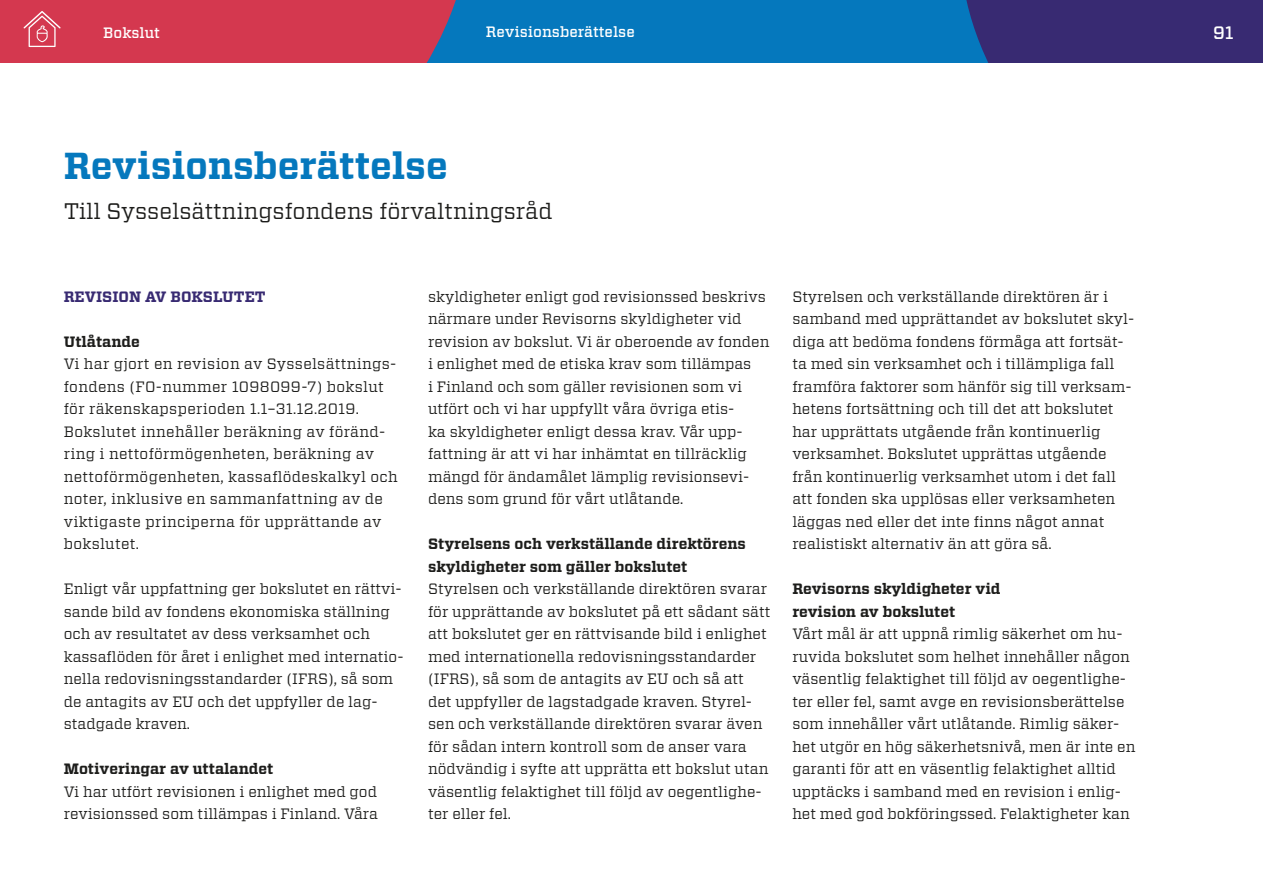
<style>
.page{position:relative;width:1263px;height:893px;background:#fff}
.page>*{position:absolute;margin:0;border:0;box-sizing:border-box;transform-origin:0 0}
.t1{font:700 37.5px "Vitesse";color:#0578bd}
.t2{font:22.5px "Vitesse";color:#1d1d1b}
.t3{font:500 18px "Vitesse";color:#fff}
.Leipis{font:15px/22.5px "Vitesse";color:#1d1d1b}
.Leipis-2{font:15px/22.5px "Vitesse";letter-spacing:.02em;color:#1d1d1b}
.t4{font:700 15px/22.5px "Vitesse";color:#1d1d1b}
.t5{font:500 15px "Vitesse";color:#fff}
.t6{font:700 15px "Vitesse";color:#382a72}
</style>
<div class="page">
<div style="left:470px;top:0;width:490px;height:63px;background:#0578bd"></div>
<div style="left:960px;top:0;width:303px;height:63px;background:#382a72"></div>
<svg style="left:0;top:0;width:470px;height:63px;background:#c83d56"></svg>
<p class="t5" style="left:103px;top:22px;width:58px">Bokslut</p>
<p class="t3" style="left:1213px;top:20px;width:22px">91</p>
<p class="t5" style="left:486px;top:22px;width:150px">Revisionsberättelse</p>
<h1 class="t1" style="left:64px;top:141px;width:385px">Revisionsberättelse</h1>
<p class="t2" style="left:64px;top:195px;width:490px">Till Sysselsättningsfondens förvaltningsråd</p>
<h2 class="t6" style="left:64px;top:286px;width:203px">REVISION AV BOKSLUTET</h2>
<h3 class="t4" style="left:64px;top:330px;width:78px">Utlåtande</h3>
<p class="Leipis-2" style="left:64px;top:352px;width:335px">Vi har gjort en revision av Sysselsättnings&shy;fondens (FO-nummer 1098099-7) bokslut för räkenskapsperioden 1.1–31.12.2019.<br>Bokslutet innehåller beräkning av föränd&shy;ring i nettoförmögenheten, beräkning av nettoförmögenheten, kassaflödeskalkyl och noter, inklusive en sammanfattning av de viktigaste principerna för upprättande av bokslutet.</p>
<p class="Leipis" style="left:64px;top:577px;width:341px">Enligt vår uppfattning ger bokslutet en rättvi&shy;sande bild av fondens ekonomiska ställning och av resultatet av dess verksamhet och kassaflöden för året i enlighet med internatio&shy;nella redovisningsstandarder (IFRS), så som de antagits av EU och det uppfyller de lag&shy;stadgade kraven.</p>
<h3 class="t4" style="left:64px;top:758px;width:211px">Motiveringar av uttalandet</h3>
<p class="Leipis" style="left:64px;top:780px;width:316px">Vi har utfört revisionen i enlighet med god revisionssed som tillämpas i Finland. Våra</p>
<p class="Leipis" style="left:428px;top:285px;width:343px">skyldigheter enligt god revisionssed beskrivs närmare under Revisorns skyldigheter vid revision av bokslut. Vi är oberoende av fonden i enlighet med de etiska krav som tillämpas<br>i Finland och som gäller revisionen som vi utfört och vi har uppfyllt våra övriga etis-<br>ka skyldigheter enligt dessa krav. Vår upp&shy;fattning är att vi har inhämtat en tillräcklig mängd för ändamålet lämplig revisionsevi&shy;dens som grund för vårt utlåtande.</p>
<h3 class="t4" style="left:428px;top:533px;width:319px">Styrelsens och verkställande direktörens skyldigheter som gäller bokslutet</h3>
<p class="Leipis" style="left:428px;top:577px;width:344px">Styrelsen och verkställande direktören svarar för upprättande av bokslutet på ett sådant sätt att bokslutet ger en rättvisande bild i enlighet med internationella redovisningsstandarder (IFRS), så som de antagits av EU och så att det uppfyller de lagstadgade kraven. Styrel&shy;sen och verkställande direktören svarar även för sådan intern kontroll som de anser vara nödvändig i syfte att upprätta ett bokslut utan väsentlig felaktighet till följd av oegentlighe&shy;ter eller fel.</p>
<p class="Leipis" style="left:792px;top:285px;width:343px">Styrelsen och verkställande direktören är i samband med upprättandet av bokslutet skyl&shy;diga att bedöma fondens förmåga att fortsät&shy;ta med sin verksamhet och i tillämpliga fall framföra faktorer som hänför sig till verksam&shy;hetens fortsättning och till det att bokslutet har upprättats utgående från kontinuerlig verksamhet. Bokslutet upprättas utgående från kontinuerlig verksamhet utom i det fall att fonden ska upplösas eller verksamheten läggas ned eller det inte finns något annat realistiskt alternativ än att göra så.</p>
<h3 class="t4" style="left:792px;top:578px;width:210px">Revisorns skyldigheter vid revision av bokslutet</h3>
<p class="Leipis" style="left:792px;top:622px;width:345px">Vårt mål är att uppnå rimlig säkerhet om hu&shy;ruvida bokslutet som helhet innehåller någon väsentlig felaktighet till följd av oegentlighe&shy;ter eller fel, samt avge en revisionsberättelse som innehåller vårt utlåtande. Rimlig säker&shy;het utgör en hög säkerhetsnivå, men är inte en garanti för att en väsentlig felaktighet alltid upptäcks i samband med en revision i enlig&shy;het med god bokföringssed. Felaktigheter kan</p>
</div>
